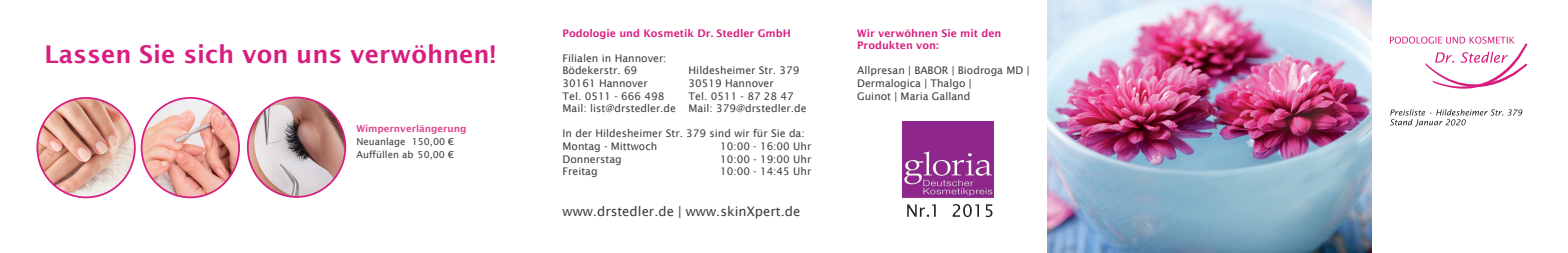
<style>
.page{position:relative;width:1568px;height:253px;background:#fff}
.page>*{position:absolute;margin:0;border:0;box-sizing:border-box;transform-origin:0 0}
.t1{font:600 24.5px "Lucida Sans";color:#d71e80}
.t2{font:13.12px "Lucida Sans";color:#3e3e3f}
.t3{font:10.5px/12.6px "Lucida Sans";color:#3e3e3f}
.t4{font:600 10.5px/12.6px "Lucida Sans";color:#d71e80}
.t5{font:9.62px "Lucida Sans";color:#3e3e3f}
.t6{font:600 9.62px "Lucida Sans";color:#da448a}
</style>
<div class="page">
<img style="left:1047px;top:0;width:324px;height:253px">
<img style="left:902px;top:122px;width:91px;height:76px">
<svg style="left:907px;top:204px;width:85px;height:13px"></svg>
<img style="left:38px;top:98px;width:97px;height:99px">
<div style="left:36px;top:97px;width:100px;height:101px;border:2px solid #d71e80;border-radius:50%"></div>
<img style="left:248px;top:97px;width:97px;height:100px">
<div style="left:247px;top:97px;width:99px;height:101px;border:2px solid #d71e80;border-radius:50%"></div>
<img style="left:142px;top:98px;width:97px;height:99px">
<div style="left:141px;top:97px;width:99px;height:101px;border:2px solid #d71e80;border-radius:50%"></div>
<svg style="left:1390px;top:37px;width:137px;height:89px"></svg>
<p class="t1" style="left:45px;top:40px;width:452px">Lassen Sie sich von uns verwöhnen!</p>
<p class="t6" style="left:356px;top:123px;width:112px">Wimpernverlängerung</p>
<p class="t5" style="left:356px;top:136px;width:99px">Neuanlage 150,00 €</p>
<p class="t5" style="left:356px;top:149px;width:99px">Auffüllen ab 50,00 €</p>
<p class="t4" style="left:562px;top:27px;width:230px">Podologie und Kosmetik Dr. Stedler GmbH</p>
<p class="t3" style="left:562px;top:52px;width:106px">Filialen in Hannover:</p>
<p class="t3" style="left:562px;top:64px;width:76px">Bödekerstr. 69</p>
<p class="t3" style="left:688px;top:64px;width:112px">Hildesheimer Str. 379</p>
<p class="t3" style="left:562px;top:77px;width:87px">30161 Hannover</p>
<p class="t3" style="left:688px;top:77px;width:87px">30519 Hannover</p>
<p class="t3" style="left:562px;top:90px;width:103px">Tel. 0511 - 666 498</p>
<p class="t3" style="left:688px;top:90px;width:107px">Tel. 0511 - 87 28 47</p>
<p class="t3" style="left:562px;top:102px;width:246px">Mail: list@drstedler.de Mail: 379@drstedler.de</p>
<p class="t3" style="left:562px;top:127px;width:244px">In der Hildesheimer Str. 379 sind wir für Sie da:</p>
<p class="t3" style="left:562px;top:140px;width:96px">Montag - Mittwoch</p>
<p class="t3" style="left:720px;top:140px;width:93px">10:00 - 16:00 Uhr</p>
<p class="t3" style="left:562px;top:153px;width:61px">Donnerstag</p>
<p class="t3" style="left:720px;top:153px;width:93px">10:00 - 19:00 Uhr</p>
<p class="t3" style="left:562px;top:165px;width:37px">Freitag</p>
<p class="t3" style="left:720px;top:165px;width:93px">10:00 - 14:45 Uhr</p>
<p class="t2" style="left:562px;top:204px;width:239px">www.drstedler.de | www.skinXpert.de</p>
<p class="t4" style="left:857px;top:27px;width:146px">Wir verwöhnen Sie mit den<br>Produkten von:</p>
<p class="t3" style="left:857px;top:64px;width:174px">Allpresan | BABOR | Biodroga MD |<br>Dermalogica | Thalgo |<br>Guinot | Maria Galland</p>
</div>
